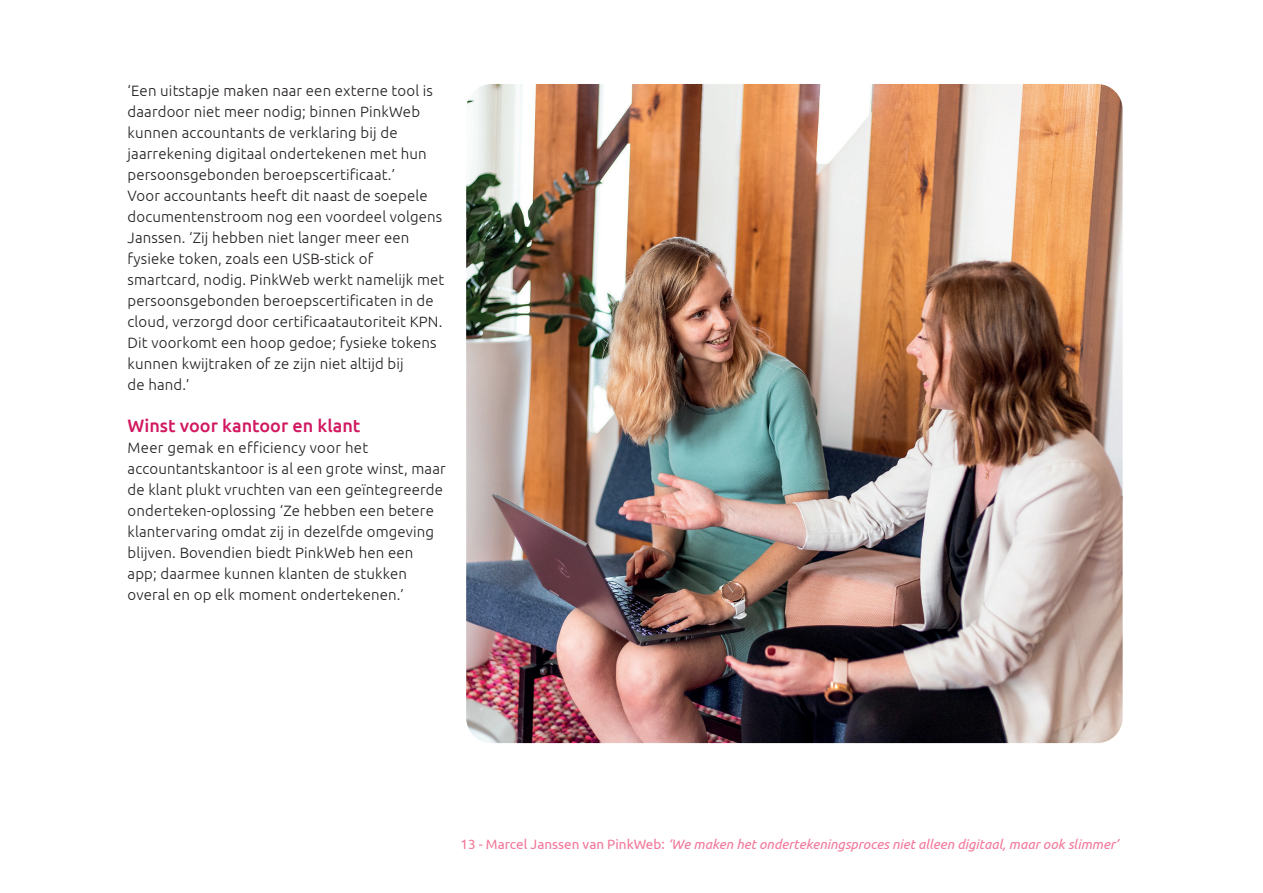
<style>
.page{position:relative;width:1263px;height:893px;background:#fff}
.page>*{position:absolute;margin:0;border:0;box-sizing:border-box;transform-origin:0 0}
.t1{font:500 18px "Ubuntu";color:#d11860}
.t2{font:300 15px/21px "Ubuntu";letter-spacing:.01em;color:#231f20}
.t3{font:italic 13.5px "Ubuntu";color:#f27698}
.s1{font-style:normal}
</style>
<div class="page">
<img style="left:466px;top:84px;width:657px;height:659px">
<p class="t2" style="left:128px;top:79px;width:318px">‘Een uitstapje maken naar een externe tool is daardoor niet meer nodig; binnen PinkWeb kunnen accountants de verklaring bij de jaarrekening digitaal ondertekenen met hun persoonsgebonden beroepscertificaat.’<br>Voor accountants heeft dit naast de soepele documentenstroom nog een voordeel volgens Janssen. ‘Zij hebben niet langer meer een fysieke token, zoals een USB-stick of smartcard, nodig. PinkWeb werkt namelijk met persoonsgebonden beroepscertificaten in de cloud, verzorgd door certificaatautoriteit KPN.<br>Dit voorkomt een hoop gedoe; fysieke tokens kunnen kwijtraken of ze zijn niet altijd bij<br>de hand.’</p>
<p class="t1" style="left:128px;top:414px;width:234px">Winst voor kantoor en klant</p>
<p class="t2" style="left:128px;top:436px;width:320px">Meer gemak en efficiency voor het accountantskantoor is al een grote winst, maar de klant plukt vruchten van een geïntegreerde onderteken-oplossing ‘Ze hebben een betere klantervaring omdat zij in dezelfde omgeving blijven. Bovendien biedt PinkWeb hen een app; daarmee kunnen klanten de stukken overal en op elk moment ondertekenen.’</p>
<p class="t3" style="left:460px;top:836px;width:659px"><span class="s1">13 - Marcel Janssen van PinkWeb:</span> ‘We maken het ondertekeningsproces niet alleen digitaal, maar ook slimmer’</p>
</div>
